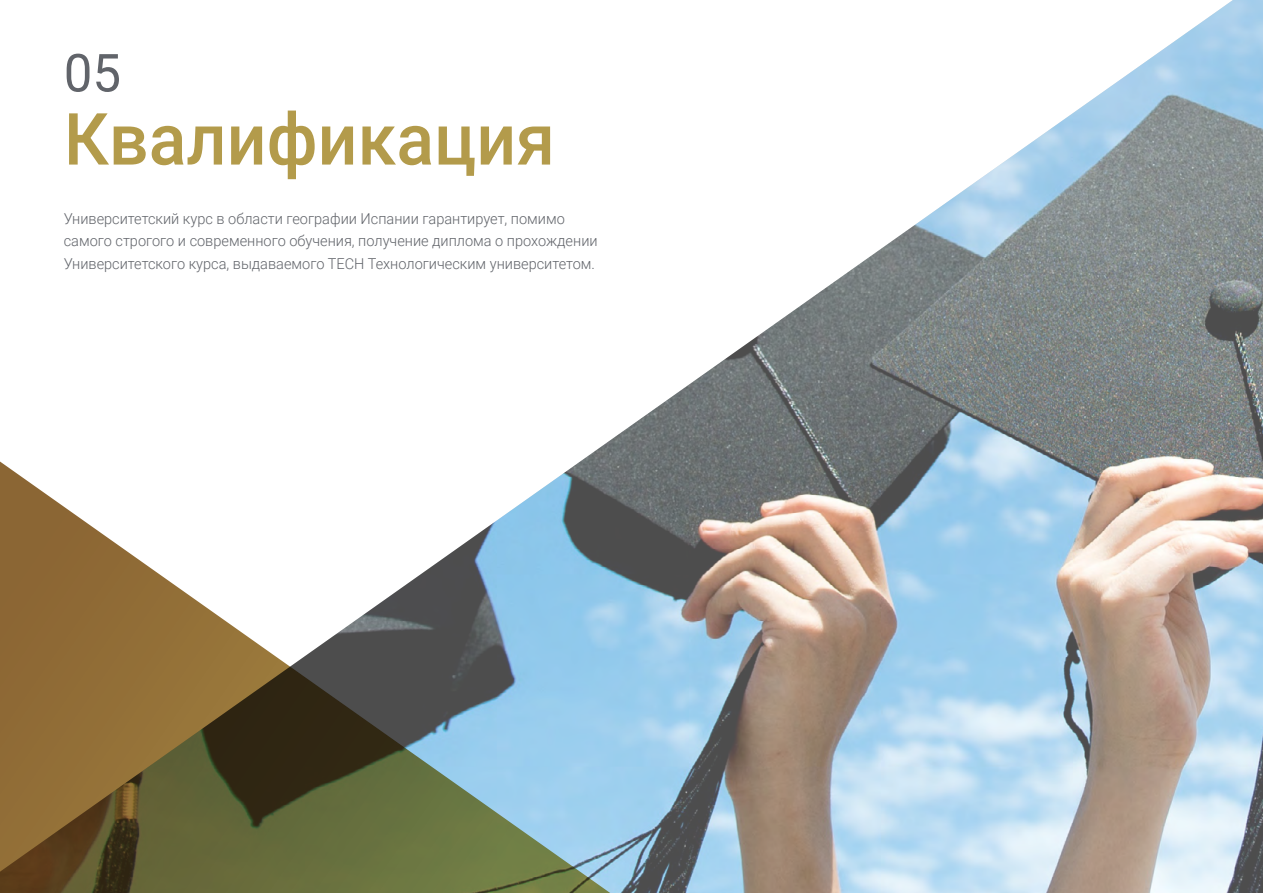
<style>
.page{position:relative;width:1263px;height:893px;background:#fff}
.page>*{position:absolute;margin:0;border:0;box-sizing:border-box;transform-origin:0 0}
.t1{font:500 72px "Roboto";color:#b39b4b}
.t2{font:52.5px "Roboto";color:#61646a}
.t3{font:300 15px/22.5px "Roboto";color:#61646a}
</style>
<div class="page">
<img style="left:602px;top:0;width:661px;height:893px">
<svg style="left:0;top:446px;width:640px;height:447px"></svg>
<h2 class="t2" style="left:64px;top:36px;width:59px">05</h2>
<h1 class="t1" style="left:64px;top:89px;width:493px">Квалификация</h1>
<p class="t3" style="left:64px;top:207px;width:535px">Университетский курс в области географии Испании гарантирует, помимо самого строгого и современного обучения, получение диплома о прохождении<br>Университетского курса, выдаваемого TECH Технологическим университетом.</p>
</div>
